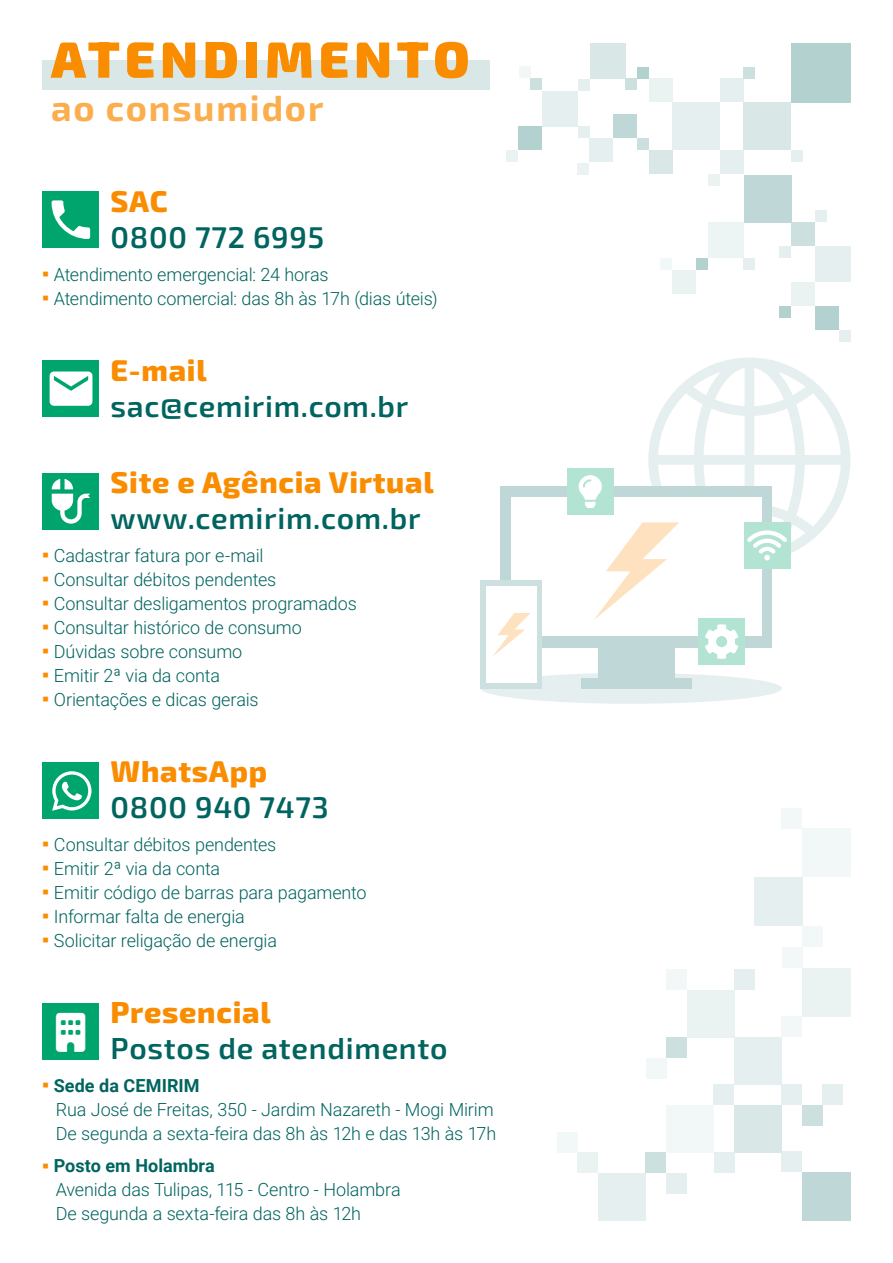
<style>
.page{position:relative;width:893px;height:1263px;background:#fff}
.page>*{position:absolute;margin:0;border:0;box-sizing:border-box;transform-origin:0 0}
.t1{font:900 51px "Exo 2";letter-spacing:.1em;color:#fa8c00}
.t2{font:700 36px "Exo 2";letter-spacing:.05em;color:#fbae4d}
.t3{font:600 30px "Exo 2";letter-spacing:.025em;color:#00645f}
.t4{font:800 30px "Exo 2";letter-spacing:.025em;color:#fa8c00}
.t5{font:18px/24px "Roboto";letter-spacing:-.01em;color:#00645f}
.s1{font-family:"Arial";font-weight:700;color:#fa8c00}
.s2{font-weight:700}
</style>
<div class="page">
<div style="left:43px;top:473px;width:56px;height:56px;background:#00a56e"></div>
<svg style="left:52px;top:479px;width:38px;height:45px"></svg>
<div style="left:43px;top:762px;width:56px;height:56px;background:#00a56e"></div>
<svg style="left:52px;top:771px;width:40px;height:40px"></svg>
<div style="left:744px;top:102px;width:47px;height:48px;background:#d9e8e7"></div>
<div style="left:720px;top:150px;width:24px;height:24px;background:#e6efef"></div>
<div style="left:791px;top:43px;width:59px;height:59px;background:#b3d1cf"></div>
<div style="left:720px;top:78px;width:23px;height:24px;background:#e6efef"></div>
<div style="left:815px;top:210px;width:12px;height:12px;background:#e6efef"></div>
<div style="left:744px;top:175px;width:47px;height:48px;background:#bfd8d7"></div>
<div style="left:791px;top:222px;width:24px;height:24px;background:#cce0df"></div>
<div style="left:672px;top:102px;width:48px;height:48px;background:#e6efef"></div>
<div style="left:637px;top:138px;width:12px;height:12px;background:#cce0df"></div>
<div style="left:649px;top:78px;width:23px;height:24px;background:#ebf3f2"></div>
<div style="left:649px;top:150px;width:23px;height:24px;background:#d9e8e7"></div>
<div style="left:637px;top:66px;width:12px;height:12px;background:#b3d1cf"></div>
<div style="left:708px;top:174px;width:12px;height:12px;background:#ebf3f2"></div>
<div style="left:743px;top:66px;width:12px;height:12px;background:#cce0df"></div>
<div style="left:791px;top:150px;width:12px;height:12px;background:#e6efef"></div>
<div style="left:708px;top:222px;width:36px;height:36px;background:#edf4f4"></div>
<div style="left:779px;top:246px;width:12px;height:12px;background:#e6efef"></div>
<div style="left:696px;top:258px;width:12px;height:12px;background:#b3d1cf"></div>
<div style="left:578px;top:79px;width:12px;height:12px;background:#e6efef"></div>
<div style="left:743px;top:258px;width:12px;height:12px;background:#e6efef"></div>
<div style="left:815px;top:306px;width:24px;height:24px;background:#b3d1cf"></div>
<div style="left:519px;top:126px;width:23px;height:24px;background:#b3d1cf"></div>
<div style="left:577px;top:163px;width:12px;height:12px;background:#ebf3f2"></div>
<div style="left:672px;top:270px;width:24px;height:24px;background:#ebf3f2"></div>
<div style="left:613px;top:114px;width:24px;height:24px;background:#bfd8d7"></div>
<div style="left:542px;top:91px;width:36px;height:35px;background:#e6efef"></div>
<div style="left:506px;top:150px;width:12px;height:12px;background:#ebf3f2"></div>
<div style="left:590px;top:43px;width:35px;height:35px;background:#d9e8e7"></div>
<div style="left:625px;top:78px;width:12px;height:12px;background:#cce0df"></div>
<div style="left:530px;top:78px;width:12px;height:12px;background:#cce0df"></div>
<div style="left:519px;top:66px;width:12px;height:12px;background:#f2f7f7"></div>
<div style="left:839px;top:330px;width:11px;height:12px;background:#e6efef"></div>
<div style="left:660px;top:258px;width:12px;height:12px;background:#f2f7f7"></div>
<div style="left:578px;top:126px;width:12px;height:12px;background:#e6efef"></div>
<div style="left:589px;top:138px;width:24px;height:24px;background:#e6efef"></div>
<div style="left:779px;top:306px;width:12px;height:12px;background:#b3d1cf"></div>
<div style="left:815px;top:246px;width:35px;height:36px;background:#e6efef"></div>
<div style="left:791px;top:282px;width:24px;height:24px;background:#ebf3f2"></div>
<div style="left:480px;top:673px;width:302px;height:31px;background:#e6efef;border-radius:50%"></div>
<div style="left:501px;top:486px;width:271px;height:162px;background:#bfd8d7"></div>
<div style="left:511px;top:498px;width:250px;height:138px;background:#fff"></div>
<div style="left:598px;top:646px;width:77px;height:34px;background:#bfd8d7"></div>
<div style="left:581px;top:678px;width:111px;height:10px;background:#bfd8d7"></div>
<div style="left:567px;top:468px;width:46px;height:47px;background:#b3e4d3"></div>
<div style="left:698px;top:618px;width:47px;height:47px;background:#b3e4d3"></div>
<svg style="left:579px;top:358px;width:271px;height:301px"></svg>
<div style="left:480px;top:580px;width:62px;height:108px;background:#cce0df"></div>
<div style="left:486px;top:586px;width:50px;height:96px;background:#fff"></div>
<svg style="left:492px;top:613px;width:39px;height:44px"></svg>
<div style="left:43px;top:360px;width:56px;height:57px;background:#00a56e"></div>
<svg style="left:50px;top:371px;width:42px;height:35px"></svg>
<div style="left:43px;top:191px;width:56px;height:57px;background:#00a56e"></div>
<svg style="left:52px;top:200px;width:38px;height:39px"></svg>
<div style="left:43px;top:61px;width:447px;height:29px;background:#d9e8e7"></div>
<div style="left:43px;top:1003px;width:56px;height:56px;background:#00a56e"></div>
<div style="left:802px;top:1172px;width:48px;height:48px;background:#bfd8d7"></div>
<div style="left:781px;top:1151px;width:21px;height:21px;background:#e6efef"></div>
<div style="left:734px;top:1105px;width:48px;height:47px;background:#d9e8e7"></div>
<div style="left:714px;top:1084px;width:20px;height:21px;background:#e6efef"></div>
<div style="left:782px;top:1084px;width:20px;height:21px;background:#e6efef"></div>
<div style="left:666px;top:1173px;width:21px;height:20px;background:#e6efef"></div>
<div style="left:666px;top:1105px;width:48px;height:47px;background:#f2f7f7"></div>
<div style="left:646px;top:1152px;width:20px;height:21px;background:#cce0df"></div>
<div style="left:734px;top:1037px;width:48px;height:47px;background:#e6efef"></div>
<div style="left:734px;top:970px;width:21px;height:20px;background:#e6efef"></div>
<div style="left:666px;top:970px;width:21px;height:20px;background:#f2f7f7"></div>
<div style="left:687px;top:990px;width:47px;height:48px;background:#ebf3f2"></div>
<div style="left:666px;top:1038px;width:21px;height:20px;background:#cce0df"></div>
<div style="left:646px;top:1058px;width:20px;height:20px;background:#f2f7f7"></div>
<div style="left:802px;top:1105px;width:20px;height:20px;background:#cce0df"></div>
<div style="left:714px;top:1152px;width:20px;height:21px;background:#e6efef"></div>
<div style="left:598px;top:1173px;width:48px;height:47px;background:#e6efef"></div>
<div style="left:578px;top:1152px;width:20px;height:21px;background:#ebf3f2"></div>
<div style="left:781px;top:1016px;width:21px;height:21px;background:#f2f7f7"></div>
<div style="left:822px;top:1084px;width:21px;height:21px;background:#e6efef"></div>
<div style="left:557px;top:1132px;width:21px;height:20px;background:#f2f7f7"></div>
<div style="left:754px;top:878px;width:48px;height:48px;background:#e6efef"></div>
<div style="left:802px;top:926px;width:21px;height:21px;background:#f2f7f7"></div>
<div style="left:802px;top:829px;width:48px;height:48px;background:#f2f7f7"></div>
<div style="left:781px;top:808px;width:21px;height:21px;background:#f2f7f7"></div>
<div style="left:782px;top:947px;width:20px;height:21px;background:#f2f7f7"></div>
<div style="left:802px;top:968px;width:48px;height:48px;background:#ebf3f2"></div>
<h1 class="t1" style="left:51px;top:24px;width:420px">ATENDIMENTO</h1>
<h2 class="t2" style="left:51px;top:83px;width:274px">ao consumidor</h2>
<h3 class="t4" style="left:111px;top:181px;width:59px">SAC</h3>
<h3 class="t3" style="left:111px;top:217px;width:215px">0800 772 6995</h3>
<p class="t5" style="left:43px;top:261px;width:288px"><span class="s1">▪</span> Atendimento emergencial: 24 horas</p>
<p class="t5" style="left:43px;top:285px;width:397px"><span class="s1">▪</span> Atendimento comercial: das 8h às 17h (dias úteis)</p>
<h3 class="t4" style="left:111px;top:349px;width:98px">E-mail</h3>
<h3 class="t3" style="left:111px;top:385px;width:299px">sac@cemirim.com.br</h3>
<h3 class="t4" style="left:111px;top:462px;width:325px">Site e Agência Virtual</h3>
<h3 class="t3" style="left:111px;top:498px;width:312px">www.cemirim.com.br</h3>
<p class="t5" style="left:43px;top:543px;width:222px"><span class="s1">▪</span> Cadastrar fatura por e-mail</p>
<p class="t5" style="left:43px;top:567px;width:235px"><span class="s1">▪</span> Consultar débitos pendentes</p>
<p class="t5" style="left:43px;top:591px;width:316px"><span class="s1">▪</span> Consultar desligamentos programados</p>
<p class="t5" style="left:43px;top:615px;width:261px"><span class="s1">▪</span> Consultar histórico de consumo</p>
<p class="t5" style="left:42px;top:639px;width:201px"><span class="s1">▪</span> Dúvidas sobre consumo</p>
<p class="t5" style="left:42px;top:663px;width:179px"><span class="s1">▪</span> Emitir 2ª via da conta</p>
<p class="t5" style="left:42px;top:687px;width:218px"><span class="s1">▪</span> Orientações e dicas gerais</p>
<h3 class="t4" style="left:111px;top:751px;width:158px">WhatsApp</h3>
<h3 class="t3" style="left:111px;top:787px;width:220px">0800 940 7473</h3>
<p class="t5" style="left:43px;top:832px;width:235px"><span class="s1">▪</span> Consultar débitos pendentes</p>
<p class="t5" style="left:43px;top:856px;width:179px"><span class="s1">▪</span> Emitir 2ª via da conta</p>
<p class="t5" style="left:43px;top:880px;width:325px"><span class="s1">▪</span> Emitir código de barras para pagamento</p>
<p class="t5" style="left:43px;top:904px;width:204px"><span class="s1">▪</span> Informar falta de energia</p>
<p class="t5" style="left:43px;top:928px;width:236px"><span class="s1">▪</span> Solicitar religação de energia</p>
<h3 class="t4" style="left:111px;top:992px;width:162px">Presencial</h3>
<h3 class="t3" style="left:111px;top:1028px;width:338px">Postos de atendimento</h3>
<p class="t5" style="left:56px;top:1073px;width:442px;text-indent:-13px"><span class="s1">▪</span> <span class="s2">Sede da CEMIRIM<br></span>Rua José de Freitas, 350 - Jardim Nazareth - Mogi Mirim<br>De segunda a sexta-feira das 8h às 12h e das 13h às 17h</p>
<p class="t5" style="left:56px;top:1153px;width:347px;text-indent:-13px"><span class="s1">▪</span> <span class="s2">Posto em Holambra<br></span>Avenida das Tulipas, 115 - Centro - Holambra<br>De segunda a sexta-feira das 8h às 12h</p>
</div>
